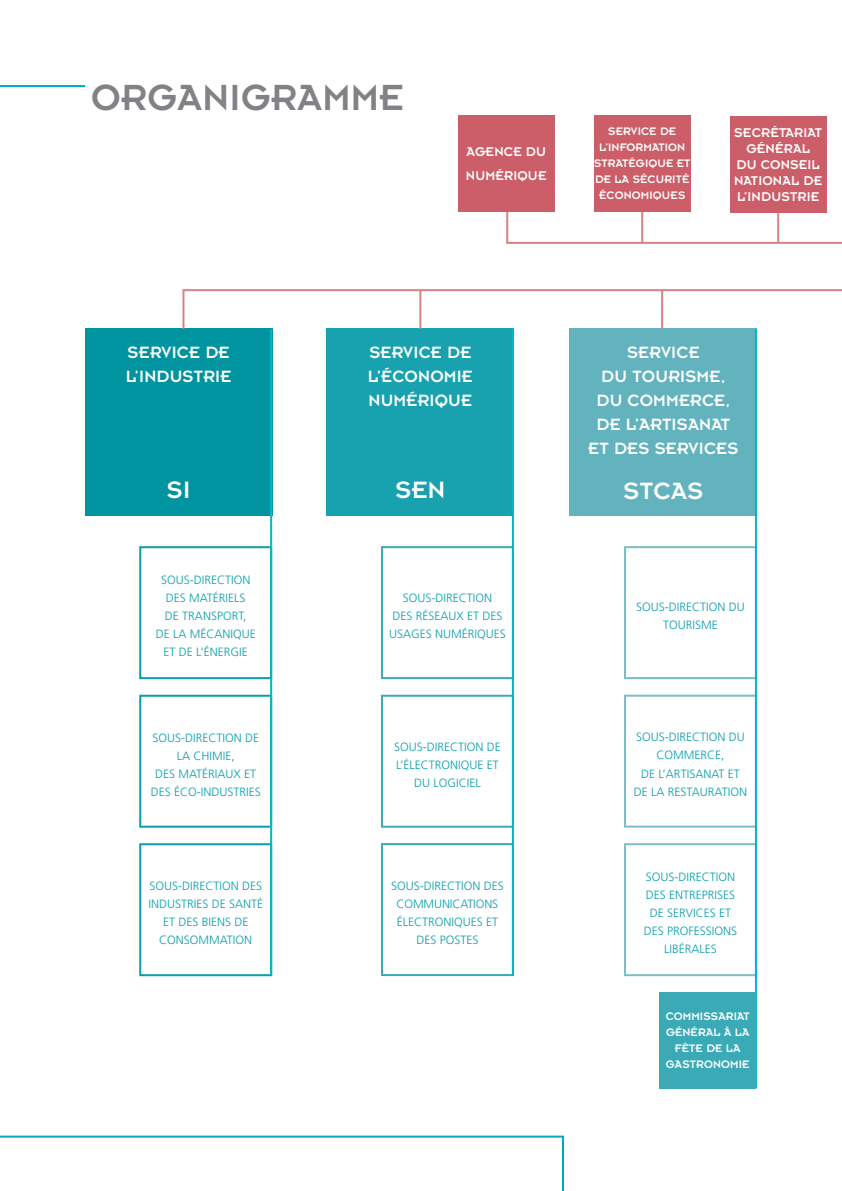
<style>
.page{position:relative;width:842px;height:1191px;background:#fff}
.page>*{position:absolute;margin:0;border:0;box-sizing:border-box;transform-origin:0 0}
.TITRE{font:40px "Insignia LT Std";letter-spacing:.01em;color:#808285}
.titre2{font:26px "Insignia LT Std";letter-spacing:.01em;color:#fff}
.titre2-2{font:18px/24px "Insignia LT Std";letter-spacing:.01em;color:#fff}
.titre2-3{font:14px/16px "Insignia LT Std";letter-spacing:.01em;color:#fff}
.t1{font:300 12px/18px "Frutiger LT Std";color:#089eac;text-align:center}
.titre2-4{font:12px/16px "Insignia LT Std";letter-spacing:.01em;color:#fff;text-align:center}
</style>
<div class="page">
<div style="left:624px;top:546px;width:133px;height:133px;border:2px solid #7cbdc7"></div>
<div style="left:624px;top:843px;width:133px;height:133px;border:2px solid #7cbdc7"></div>
<div style="left:624px;top:694px;width:133px;height:133px;border:2px solid #7cbdc7"></div>
<div style="left:381px;top:546px;width:133px;height:133px;border:2px solid #3aaab6"></div>
<div style="left:381px;top:843px;width:133px;height:133px;border:2px solid #3aaab6"></div>
<div style="left:381px;top:694px;width:133px;height:133px;border:2px solid #3aaab6"></div>
<div style="left:139px;top:546px;width:133px;height:133px;border:2px solid #089eac"></div>
<div style="left:139px;top:843px;width:133px;height:133px;border:2px solid #089eac"></div>
<div style="left:139px;top:694px;width:133px;height:133px;border:2px solid #089eac"></div>
<div style="left:85px;top:329px;width:187px;height:187px;background:#0094a1"></div>
<div style="left:570px;top:329px;width:187px;height:187px;background:#62b3be"></div>
<div style="left:327px;top:329px;width:187px;height:187px;background:#18a1ae"></div>
<svg style="left:182px;top:289px;width:660px;height:41px"></svg>
<hr style="left:419px;top:290px;width:2px;height:39px;background:#d58284">
<hr style="left:661px;top:290px;width:2px;height:39px;background:#d58284">
<hr style="left:270px;top:329px;width:2px;height:646px;background:#00b7c7">
<hr style="left:512px;top:329px;width:2px;height:646px;background:#00b7c7">
<hr style="left:755px;top:329px;width:2px;height:759px;background:#00b7c7">
<hr style="left:0;top:85px;width:85px;height:2px;background:#00aabc">
<div style="left:458px;top:115px;width:96px;height:97px;background:#cb5e68"></div>
<div style="left:594px;top:115px;width:96px;height:97px;background:#cb5e68"></div>
<div style="left:730px;top:116px;width:96px;height:97px;background:#cb5e68"></div>
<hr style="left:506px;top:242px;width:336px;height:2px;background:#d58284">
<hr style="left:506px;top:212px;width:2px;height:31px;background:#d58284">
<hr style="left:641px;top:212px;width:2px;height:31px;background:#d58284">
<hr style="left:777px;top:213px;width:2px;height:30px;background:#d58284">
<div style="left:659px;top:991px;width:97px;height:97px;background:#3aaab6"></div>
<svg style="left:0;top:1135px;width:564px;height:56px"></svg>
<p class="TITRE" style="left:91px;top:77px;width:314px">ORGANIGRAMME</p>
<p class="titre2-3" style="left:466px;top:139px;width:82px;line-height:24px">AGENCE DU<br>NUMÉRIQUE</p>
<p class="titre2-4" style="left:594px;top:123px;width:98px">SERVICE DE<br>L’INFORMATION<br>STRATÉGIQUE ET<br>DE LA SÉCURITÉ<br>ÉCONOMIQUES</p>
<p class="titre2-3" style="left:734px;top:124px;width:90px;text-align:center">SECRÉTARIAT<br>GÉNÉRAL<br>DU CONSEIL<br>NATIONAL DE<br>L’INDUSTRIE</p>
<p class="titre2-2" style="left:126px;top:340px;width:107px">SERVICE DE<br>L’INDUSTRIE</p>
<p class="titre2" style="left:167px;top:477px;width:25px">SI</p>
<p class="t1" style="left:156px;top:571px;width:102px">SOUS-DIRECTION<br>DES MATÉRIELS<br>DE TRANSPORT,<br>DE LA MÉCANIQUE<br>ET DE L’ÉNERGIE</p>
<p class="t1" style="left:151px;top:728px;width:112px">SOUS-DIRECTION DE<br>LA CHIMIE,<br>DES MATÉRIAUX ET<br>DES ÉCO-INDUSTRIES</p>
<p class="t1" style="left:148px;top:877px;width:116px">SOUS-DIRECTION DES<br>INDUSTRIES DE SANTÉ<br>ET DES BIENS DE<br>CONSOMMATION</p>
<p class="titre2-2" style="left:368px;top:340px;width:107px;text-align:justify">SERVICE DE L’ÉCONOMIE NUMÉRIQUE</p>
<p class="titre2" style="left:395px;top:477px;width:51px">SEN</p>
<p class="t1" style="left:389px;top:589px;width:118px">SOUS-DIRECTION<br>DES RÉSEAUX ET DES<br>USAGES NUMÉRIQUES</p>
<p class="t1" style="left:394px;top:737px;width:108px">SOUS-DIRECTION DE<br>L’ÉLECTRONIQUE ET<br>DU LOGICIEL</p>
<p class="t1" style="left:391px;top:877px;width:114px">SOUS-DIRECTION DES<br>COMMUNICATIONS<br>ÉLECTRONIQUES ET<br>DES POSTES</p>
<p class="titre2-2" style="left:588px;top:340px;width:152px;text-align:center">SERVICE<br>DU TOURISME,<br>DU COMMERCE,<br>DE L’ARTISANAT<br>ET DES SERVICES</p>
<p class="titre2" style="left:623px;top:477px;width:81px">STCAS</p>
<p class="t1" style="left:636px;top:598px;width:110px">SOUS-DIRECTION DU<br>TOURISME</p>
<p class="t1" style="left:634px;top:728px;width:115px">SOUS-DIRECTION DU<br>COMMERCE,<br>DE L’ARTISANAT ET<br>DE LA RESTAURATION</p>
<p class="t1" style="left:644px;top:868px;width:95px">SOUS-DIRECTION<br>DES ENTREPRISES<br>DE SERVICES ET<br>DES PROFESSIONS<br>LIBÉRALES</p>
<p class="titre2-4" style="left:666px;top:1008px;width:86px">COMMISSARIAT<br>GÉNÉRAL À LA<br>FÊTE DE LA<br>GASTRONOMIE</p>
</div>
